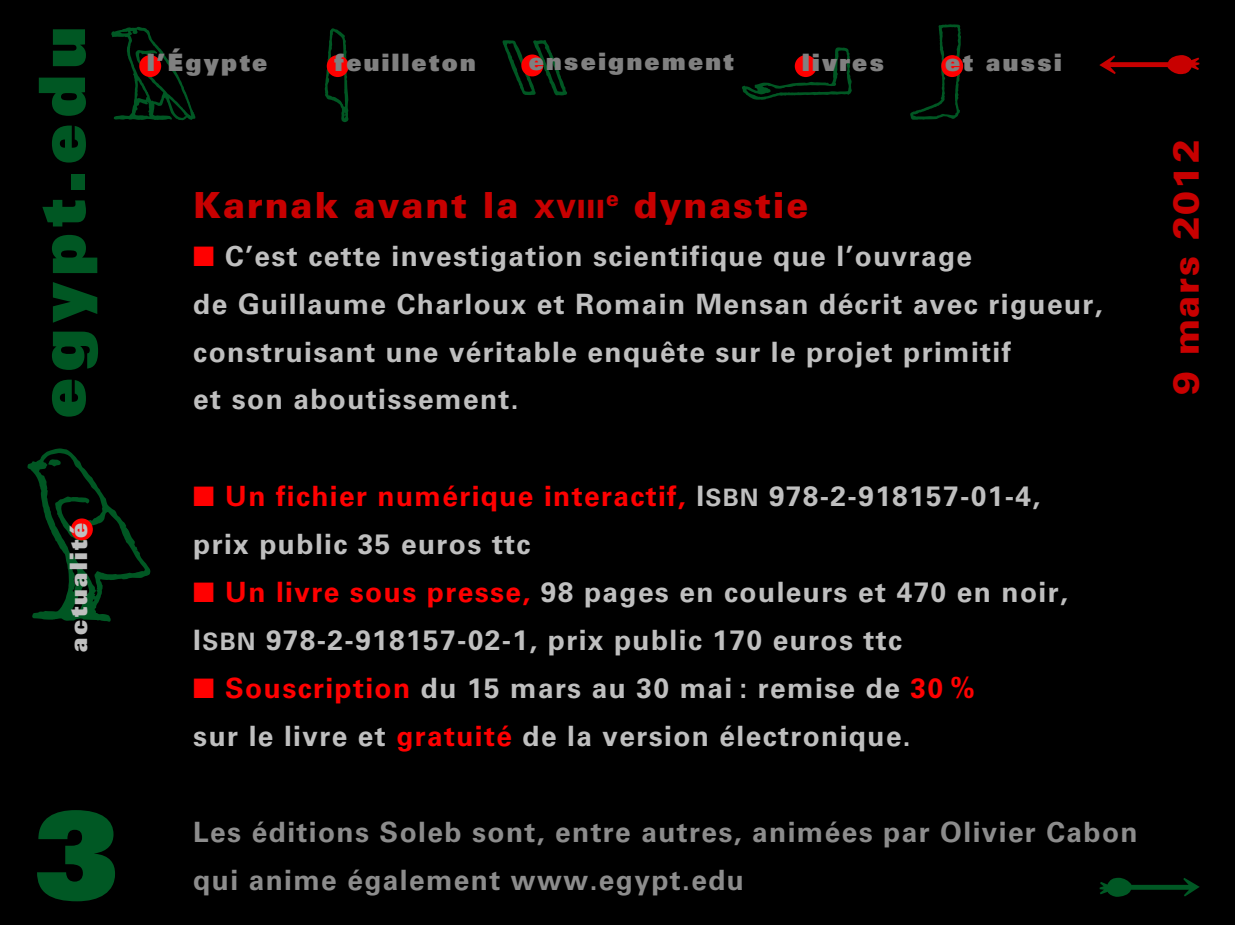
<style>
.page{position:relative;width:1235px;height:926px;background:#fff}
.page>*{position:absolute;margin:0;border:0;box-sizing:border-box;transform-origin:0 0}
.t1{font:900 120px "Univers";color:#005824}
.t2{font:900 64px "Univers";letter-spacing:.1em;color:#005723}
.t3{font:900 36px "Univers 75";letter-spacing:.05em;color:#c80000}
.t4{font:700 28px/48px "Univers 65";letter-spacing:.05em;color:#bfbfbf}
.t5{font:700 28px/48px "Univers 65";letter-spacing:.05em;color:#8c8c8c}
.t6{font:900 24px "Univers";letter-spacing:.1em;color:#808080}
.t7{font:900 24px "Univers";letter-spacing:.1em;color:#bfbfbf}
.s1{font-size:25.2px}
.s2{color:#f00}
.s3{font-size:24px}
</style>
<div class="page">
<div style="left:1px;top:0;width:1234px;height:925px;background:#000"></div>
<svg style="left:111px;top:26px;width:84px;height:94px"></svg>
<svg style="left:324px;top:28px;width:24px;height:94px"></svg>
<div style="left:139px;top:55px;width:22px;height:22px;background:#f00;border-radius:50%"></div>
<div style="left:327px;top:55px;width:22px;height:22px;background:#f00;border-radius:50%"></div>
<svg style="left:742px;top:47px;width:110px;height:53px"></svg>
<div style="left:795px;top:55px;width:21px;height:22px;background:#f00;border-radius:50%"></div>
<svg style="left:910px;top:24px;width:51px;height:96px"></svg>
<div style="left:941px;top:55px;width:22px;height:22px;background:#f00;border-radius:50%"></div>
<svg style="left:502px;top:40px;width:65px;height:56px"></svg>
<div style="left:521px;top:55px;width:22px;height:21px;background:#f00;border-radius:50%"></div>
<svg style="left:28px;top:448px;width:123px;height:174px"></svg>
<div style="left:71px;top:518px;width:22px;height:22px;background:#f00;border-radius:50%"></div>
<svg style="left:1099px;top:55px;width:100px;height:19px"></svg>
<svg style="left:1099px;top:878px;width:100px;height:19px"></svg>
<h2 class="t2" style="left:20px;top:418px;width:393px;rotate:-90deg">egypt.edu</h2>
<p class="t7" style="left:63px;top:652px;width:130px;rotate:-90deg">actualité</p>
<h1 class="t1" style="left:35px;top:777px;width:86px">3</h1>
<p class="t6" style="left:147px;top:47px;width:122px">l’Égypte</p>
<p class="t6" style="left:335px;top:47px;width:143px">feuilleton</p>
<p class="t6" style="left:529px;top:46px;width:207px">enseignement</p>
<p class="t6" style="left:802px;top:47px;width:83px">livres</p>
<p class="t6" style="left:945px;top:47px;width:118px">et aussi</p>
<p class="t3" style="left:193px;top:182px;width:617px">Karnak avant la <span class="s1">XVIII</span><sup>e</sup> dynastie</p>
<p class="t4" style="left:193px;top:232px;width:910px"><span class="s2">■</span> C’est cette investigation scientifique que l’ouvrage<br>de Guillaume Charloux et Romain Mensan décrit avec rigueur, construisant une véritable enquête sur le projet primitif<br>et son aboutissement.</p>
<p class="t4" style="left:193px;top:472px;width:848px"><span class="s2">■ Un fichier numérique interactif,</span> I<span class="s3">SBN</span> 978-2-918157-01-4, prix public 35 euros ttc</p>
<p class="t4" style="left:193px;top:568px;width:876px"><span class="s2">■ Un livre sous presse,</span> 98 pages en couleurs et 470 en noir,<br>I<span class="s3">SBN</span> 978-2-918157-02-1, prix public 170 euros ttc</p>
<p class="t4" style="left:193px;top:664px;width:783px"><span class="s2">■ Souscription</span> du 15 mars au 30 mai : remise de <span class="s2">30 % </span>sur le livre et <span class="s2">gratuité</span> de la version électronique.</p>
<p class="t5" style="left:193px;top:808px;width:946px">Les éditions Soleb sont, entre autres, animées par Olivier Cabon qui anime également www.egypt.edu</p>
<p class="t3" style="left:1163px;top:395px;width:258px;rotate:-90deg">9 mars 2012</p>
</div>
